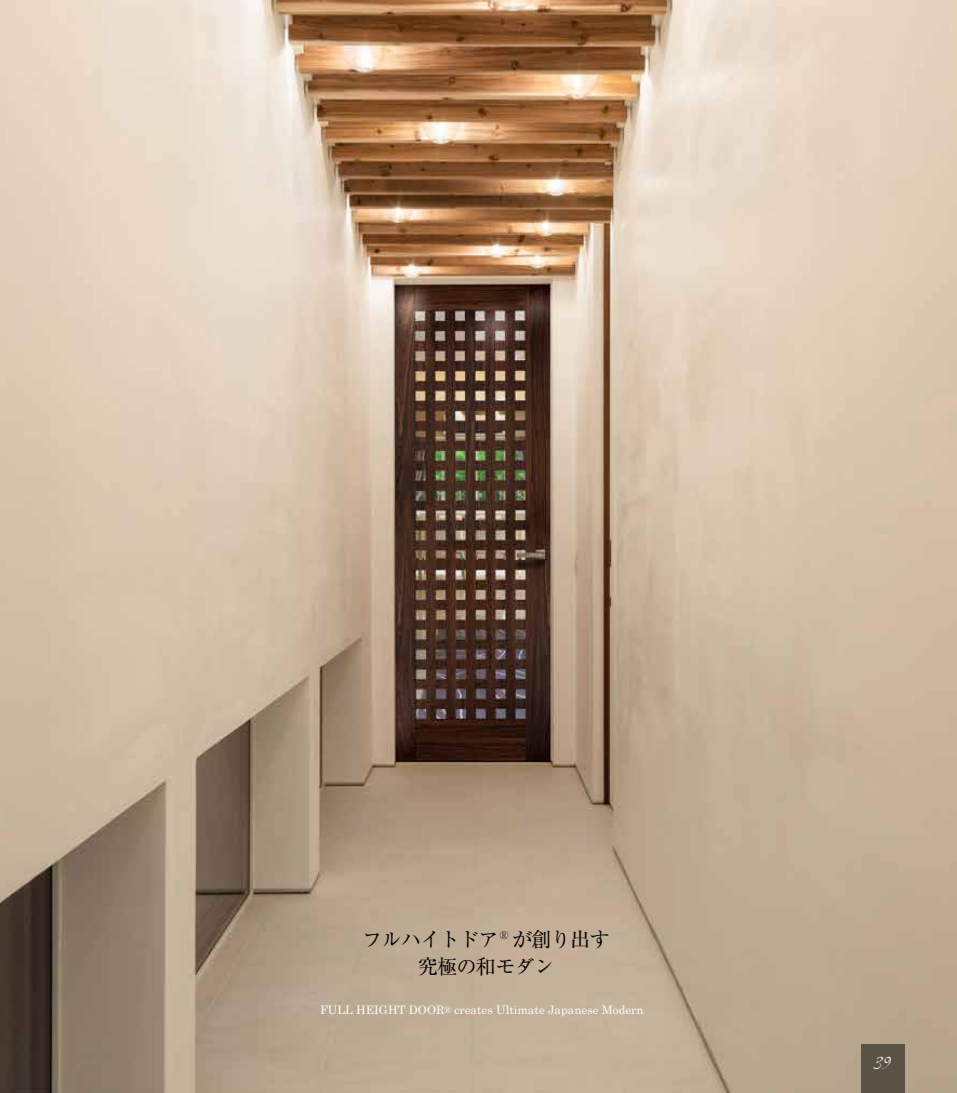
<style>
.page{position:relative;width:957px;height:1093px;background:#fff}
.page>*{position:absolute;margin:0;border:0;box-sizing:border-box;transform-origin:0 0}
.t1{font:20.25px/26.5px "Ryumin Pro";letter-spacing:-.04em;color:#000;text-align:center}
.t2{font:19.2px "Vivaldii";color:#fff}
.t3{font:11.7px "Century";color:#fff}
.t4{font:10.65px "Ryumin Pro";color:#000}
.s1{font-size:9.6px}
</style>
<div class="page">
<img style="left:0;top:0;width:957px;height:1093px">
<div style="left:861px;top:1044px;width:43px;height:49px;background:#5a5245"></div>
<h1 class="t1" style="left:362px;top:925px;width:249px">フルハイトドア が創り出す究極の和モダン</h1>
<p class="t4" style="left:499px;top:926px;width:11px">®</p>
<p class="t3" style="left:320px;top:999px;width:325px">FULL HEIGHT DOOR<span class="s1">®</span> creates Ultimate Japanese Modern</p>
<h2 class="t2" style="left:873px;top:1051px;width:18px">39</h2>
</div>
